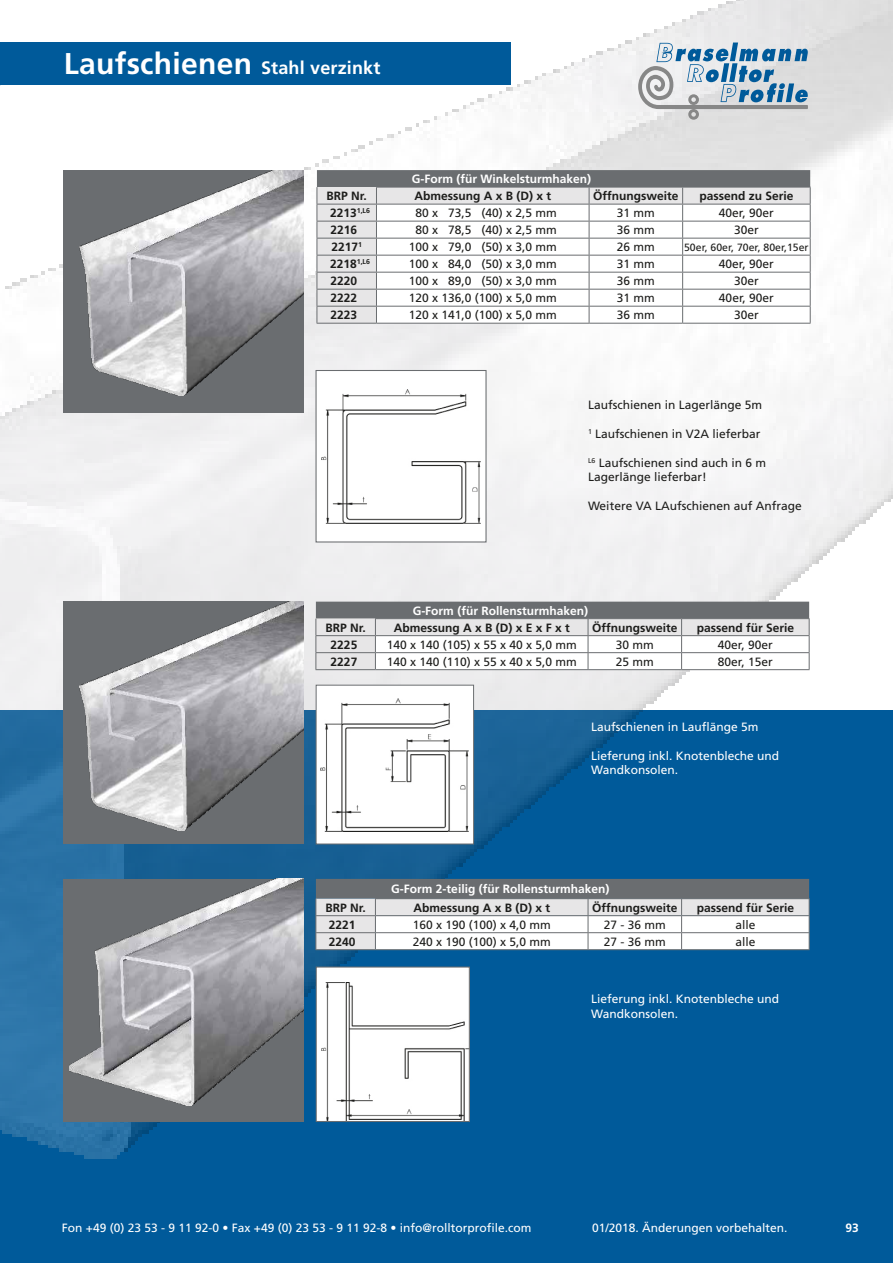
<style>
.page{position:relative;width:893px;height:1263px;background:#fff}
.page>*{position:absolute;margin:0;border:0;box-sizing:border-box;transform-origin:0 0}
.t1{font:700 18px "Frutiger";letter-spacing:.01em;color:#fff}
.t2{font:12px/14.4px "Frutiger";color:#1d1d1b}
.t3{font:700 12px "Frutiger";color:#1d1d1b}
.t4{font:12px/14.4px "Frutiger";color:#fff}
.t5{font:700 12px "Frutiger";color:#fff}
.t6{font:10.5px "Frutiger";color:#1d1d1b}
.s1{font-size:30px}
</style>
<div class="page">
<div style="left:0;top:710px;width:893px;height:553px;background:#005a9a"></div>
<img style="left:0;top:0;width:893px;height:1158px">
<div style="left:0;top:43px;width:510px;height:42px;background:#005a9a"></div>
<svg style="left:638px;top:43px;width:171px;height:77px"></svg>
<div style="left:316px;top:370px;width:170px;height:172px;background:#fff"></div>
<img style="left:321px;top:389px;width:160px;height:134px">
<div style="left:315px;top:370px;width:172px;height:172px;border:1px solid #6a6d70"></div>
<div style="left:64px;top:170px;width:240px;height:242px;background:#6a6d70"></div>
<img style="left:80px;top:170px;width:224px;height:225px">
<svg style="left:317px;top:170px;width:494px;height:153px"></svg>
<hr style="left:317px;top:204px;width:59px;height:1px;background:#6a6d70">
<hr style="left:317px;top:221px;width:59px;height:1px;background:#6a6d70">
<hr style="left:376px;top:221px;width:213px;height:1px;background:#6a6d70">
<hr style="left:589px;top:221px;width:94px;height:1px;background:#6a6d70">
<hr style="left:683px;top:221px;width:128px;height:1px;background:#6a6d70">
<hr style="left:317px;top:238px;width:59px;height:1px;background:#6a6d70">
<hr style="left:376px;top:238px;width:213px;height:1px;background:#6a6d70">
<hr style="left:589px;top:238px;width:94px;height:1px;background:#6a6d70">
<hr style="left:683px;top:238px;width:128px;height:1px;background:#6a6d70">
<hr style="left:317px;top:255px;width:59px;height:1px;background:#6a6d70">
<hr style="left:376px;top:255px;width:213px;height:1px;background:#6a6d70">
<hr style="left:317px;top:272px;width:59px;height:1px;background:#6a6d70">
<hr style="left:376px;top:272px;width:213px;height:1px;background:#6a6d70">
<hr style="left:589px;top:272px;width:94px;height:1px;background:#6a6d70">
<hr style="left:683px;top:272px;width:128px;height:1px;background:#6a6d70">
<hr style="left:317px;top:289px;width:59px;height:1px;background:#6a6d70">
<hr style="left:376px;top:289px;width:213px;height:1px;background:#6a6d70">
<hr style="left:317px;top:306px;width:59px;height:1px;background:#6a6d70">
<hr style="left:376px;top:306px;width:213px;height:1px;background:#6a6d70">
<hr style="left:589px;top:306px;width:94px;height:1px;background:#6a6d70">
<hr style="left:683px;top:306px;width:128px;height:1px;background:#6a6d70">
<hr style="left:317px;top:323px;width:59px;height:1px;background:#6a6d70">
<hr style="left:376px;top:323px;width:213px;height:1px;background:#6a6d70">
<hr style="left:589px;top:323px;width:94px;height:1px;background:#6a6d70">
<hr style="left:683px;top:323px;width:128px;height:1px;background:#6a6d70">
<div style="left:316px;top:685px;width:158px;height:159px;background:#fff"></div>
<img style="left:321px;top:698px;width:148px;height:133px">
<div style="left:316px;top:685px;width:158px;height:159px;border:1px solid #6a6d70"></div>
<div style="left:316px;top:967px;width:153px;height:154px;background:#fff"></div>
<img style="left:321px;top:982px;width:147px;height:138px">
<div style="left:316px;top:966px;width:154px;height:156px;border:1px solid #6a6d70"></div>
<div style="left:64px;top:602px;width:240px;height:242px;background:#6a6d70"></div>
<img style="left:80px;top:602px;width:224px;height:228px">
<div style="left:64px;top:879px;width:240px;height:242px;background:#6a6d70"></div>
<img style="left:69px;top:879px;width:235px;height:226px">
<svg style="left:315px;top:879px;width:495px;height:71px"></svg>
<hr style="left:682px;top:949px;width:127px;height:1px;background:#6a6d70">
<hr style="left:315px;top:949px;width:60px;height:1px;background:#6a6d70">
<hr style="left:375px;top:949px;width:213px;height:1px;background:#6a6d70">
<hr style="left:588px;top:949px;width:94px;height:1px;background:#6a6d70">
<svg style="left:315px;top:602px;width:495px;height:68px"></svg>
<hr style="left:315px;top:669px;width:60px;height:1px;background:#6a6d70">
<hr style="left:375px;top:669px;width:213px;height:1px;background:#6a6d70">
<hr style="left:588px;top:669px;width:94px;height:1px;background:#6a6d70">
<hr style="left:682px;top:669px;width:127px;height:1px;background:#6a6d70">
<h1 class="t1" style="left:64px;top:57px;width:318px"><span class="s1">Laufschienen</span> Stahl verzinkt</h1>
<p class="t5" style="left:412px;top:172px;width:181px">G-Form (für Winkelsturmhaken)</p>
<p class="t3" style="left:327px;top:189px;width:42px">BRP Nr.</p>
<p class="t3" style="left:414px;top:189px;width:138px">Abmessung A x B (D) x t</p>
<p class="t3" style="left:593px;top:189px;width:87px">Öffnungsweite</p>
<p class="t3" style="left:699px;top:189px;width:96px">passend zu Serie</p>
<p class="t3" style="left:330px;top:206px;width:41px">2213<sup>1,L6</sup></p>
<p class="t2" style="left:415px;top:206px;width:143px">80 x 73,5 (40) x 2,5 mm</p>
<p class="t2" style="left:617px;top:206px;width:40px">31 mm</p>
<p class="t2" style="left:719px;top:206px;width:56px">40er, 90er</p>
<p class="t3" style="left:330px;top:223px;width:28px">2216</p>
<p class="t2" style="left:415px;top:223px;width:143px">80 x 78,5 (40) x 2,5 mm</p>
<p class="t2" style="left:617px;top:223px;width:40px">36 mm</p>
<p class="t2" style="left:734px;top:223px;width:26px">30er</p>
<p class="t3" style="left:331px;top:240px;width:32px">2217<sup>1</sup></p>
<p class="t2" style="left:409px;top:240px;width:150px">100 x 79,0 (50) x 3,0 mm</p>
<p class="t2" style="left:617px;top:240px;width:40px">26 mm</p>
<p class="t6" style="left:684px;top:241px;width:126px">50er, 60er, 70er, 80er,15er</p>
<p class="t3" style="left:330px;top:257px;width:41px">2218<sup>1,L6</sup></p>
<p class="t2" style="left:409px;top:257px;width:150px">100 x 84,0 (50) x 3,0 mm</p>
<p class="t2" style="left:617px;top:257px;width:40px">31 mm</p>
<p class="t2" style="left:719px;top:257px;width:56px">40er, 90er</p>
<p class="t3" style="left:330px;top:274px;width:28px">2220</p>
<p class="t2" style="left:409px;top:274px;width:150px">100 x 89,0 (50) x 3,0 mm</p>
<p class="t2" style="left:617px;top:274px;width:40px">36 mm</p>
<p class="t2" style="left:734px;top:274px;width:26px">30er</p>
<p class="t3" style="left:330px;top:291px;width:28px">2222</p>
<p class="t2" style="left:409px;top:291px;width:150px">120 x 136,0 (100) x 5,0 mm</p>
<p class="t2" style="left:617px;top:291px;width:40px">31 mm</p>
<p class="t2" style="left:719px;top:291px;width:56px">40er, 90er</p>
<p class="t3" style="left:330px;top:308px;width:28px">2223</p>
<p class="t2" style="left:409px;top:308px;width:150px">120 x 141,0 (100) x 5,0 mm</p>
<p class="t2" style="left:617px;top:308px;width:40px">36 mm</p>
<p class="t2" style="left:734px;top:308px;width:26px">30er</p>
<p class="t2" style="left:588px;top:398px;width:176px">Laufschienen in Lagerlänge 5m</p>
<p class="t2" style="left:588px;top:427px;width:174px"><sup>1</sup> Laufschienen in V2A lieferbar</p>
<p class="t2" style="left:588px;top:455px;width:180px"><sup>L6</sup> Laufschienen sind auch in 6 m<br>Lagerlänge lieferbar!</p>
<p class="t2" style="left:588px;top:499px;width:215px">Weitere VA LAufschienen auf Anfrage</p>
<p class="t5" style="left:413px;top:604px;width:177px">G-Form (für Rollensturmhaken)</p>
<p class="t3" style="left:326px;top:621px;width:42px">BRP Nr.</p>
<p class="t3" style="left:394px;top:621px;width:178px">Abmessung A x B (D) x E x F x t</p>
<p class="t3" style="left:592px;top:621px;width:87px">Öffnungsweite</p>
<p class="t3" style="left:697px;top:621px;width:99px">passend für Serie</p>
<p class="t3" style="left:331px;top:638px;width:28px">2225</p>
<p class="t2" style="left:387px;top:637px;width:192px">140 x 140 (105) x 55 x 40 x 5,0 mm</p>
<p class="t2" style="left:616px;top:637px;width:40px">30 mm</p>
<p class="t2" style="left:718px;top:637px;width:56px">40er, 90er</p>
<p class="t3" style="left:331px;top:655px;width:28px">2227</p>
<p class="t2" style="left:387px;top:654px;width:192px">140 x 140 (110) x 55 x 40 x 5,0 mm</p>
<p class="t2" style="left:616px;top:654px;width:40px">25 mm</p>
<p class="t2" style="left:718px;top:654px;width:56px">80er, 15er</p>
<p class="t4" style="left:591px;top:719px;width:169px">Laufschienen in Lauflänge 5m</p>
<p class="t4" style="left:591px;top:748px;width:190px">Lieferung inkl. Knotenbleche und<br>Wandkonsolen.</p>
<p class="t5" style="left:391px;top:882px;width:220px">G-Form 2-teilig (für Rollensturmhaken)</p>
<p class="t3" style="left:326px;top:901px;width:42px">BRP Nr.</p>
<p class="t3" style="left:413px;top:901px;width:138px">Abmessung A x B (D) x t</p>
<p class="t3" style="left:592px;top:901px;width:87px">Öffnungsweite</p>
<p class="t3" style="left:697px;top:901px;width:99px">passend für Serie</p>
<p class="t3" style="left:329px;top:918px;width:28px">2221</p>
<p class="t2" style="left:413px;top:917px;width:140px">160 x 190 (100) x 4,0 mm</p>
<p class="t2" style="left:604px;top:917px;width:64px">27 - 36 mm</p>
<p class="t2" style="left:735px;top:917px;width:22px">alle</p>
<p class="t3" style="left:329px;top:935px;width:28px">2240</p>
<p class="t2" style="left:413px;top:934px;width:140px">240 x 190 (100) x 5,0 mm</p>
<p class="t2" style="left:604px;top:934px;width:64px">27 - 36 mm</p>
<p class="t2" style="left:735px;top:934px;width:22px">alle</p>
<p class="t4" style="left:591px;top:992px;width:190px">Lieferung inkl. Knotenbleche und<br>Wandkonsolen.</p>
<p class="t4" style="left:62px;top:1220px;width:471px">Fon +49 (0) 23 53 - 9 11 92-0 • Fax +49 (0) 23 53 - 9 11 92-8 • info@rolltorprofile.com</p>
<p class="t4" style="left:592px;top:1220px;width:197px">01/2018. Änderungen vorbehalten.</p>
<p class="t5" style="left:845px;top:1221px;width:15px">93</p>
</div>
